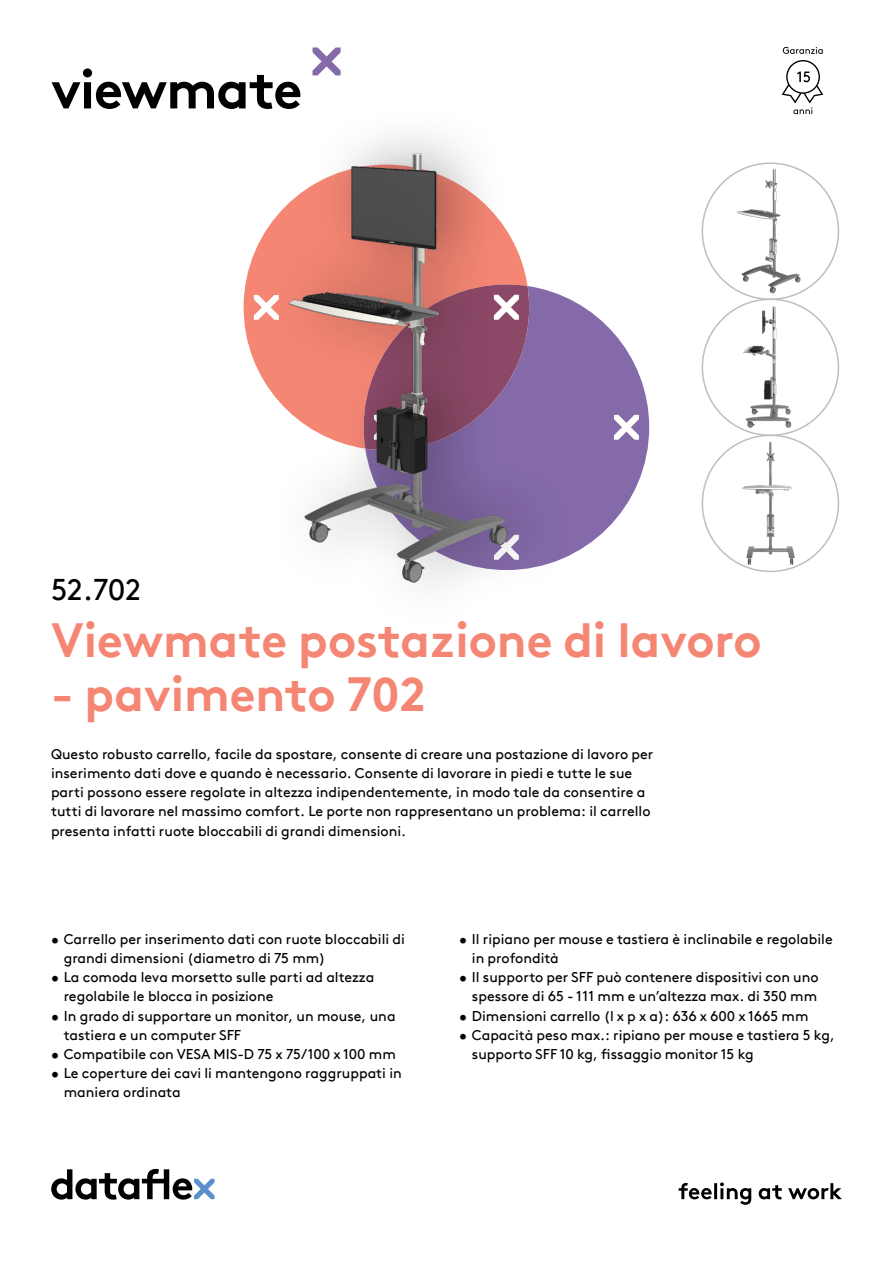
<style>
.page{position:relative;width:893px;height:1263px;background:#fff}
.page>*{position:absolute;margin:0;border:0;box-sizing:border-box;transform-origin:0 0}
.hoofdstuk{font:700 54px "Brown Pro TT";letter-spacing:-.02em;color:#000}
.productnaam{font:700 48px "Brown Pro TT";color:#f58674}
.productnummer{font:30px "Brown Pro TT";color:#000}
.omschrijving{font:14.25px/19.2px "Brown Pro TT";color:#000}
</style>
<div class="page">
<svg style="left:641px;top:380px;width:8px;height:95px"></svg>
<svg style="left:51px;top:1169px;width:164px;height:30px"></svg>
<svg style="left:679px;top:1182px;width:163px;height:23px"></svg>
<svg style="left:313px;top:47px;width:28px;height:28px"></svg>
<img style="left:702px;top:163px;width:136px;height:136px;border-radius:68px">
<img style="left:702px;top:299px;width:136px;height:136px;border-radius:68px">
<img style="left:702px;top:435px;width:136px;height:136px;border-radius:68px">
<img style="left:243px;top:136px;width:398px;height:450px">
<svg style="left:783px;top:47px;width:40px;height:7px"></svg>
<svg style="left:782px;top:60px;width:41px;height:54px"></svg>
<p class="hoofdstuk" style="left:51px;top:46px;width:253px">viewmate</p>
<p class="productnummer" style="left:51px;top:566px;width:91px">52.702</p>
<p class="productnaam" style="left:51px;top:601px;width:712px">Viewmate postazione di lavoro</p>
<p class="productnaam" style="left:51px;top:655px;width:376px">- pavimento 702</p>
<p class="omschrijving" style="left:51px;top:743px;width:604px">Questo robusto carrello, facile da spostare, consente di creare una postazione di lavoro per inserimento dati dove e quando è necessario. Consente di lavorare in piedi e tutte le sue parti possono essere regolate in altezza indipendentemente, in modo tale da consentire a tutti di lavorare nel massimo comfort. Le porte non rappresentano un problema: il carrello presenta infatti ruote bloccabili di grandi dimensioni.</p>
<p class="omschrijving" style="left:64px;top:928px;width:343px;text-indent:-13px">• Carrello per inserimento dati con ruote bloccabili di grandi dimensioni (diametro di 75 mm)</p>
<p class="omschrijving" style="left:64px;top:966px;width:312px;text-indent:-13px">• La comoda leva morsetto sulle parti ad altezza regolabile le blocca in posizione</p>
<p class="omschrijving" style="left:64px;top:1005px;width:333px;text-indent:-13px">• In grado di supportare un monitor, un mouse, una tastiera e un computer SFF</p>
<p class="omschrijving" style="left:51px;top:1043px;width:346px">• Compatibile con VESA MIS-D 75 x 75/100 x 100 mm</p>
<p class="omschrijving" style="left:64px;top:1062px;width:339px;text-indent:-13px">• Le coperture dei cavi li mantengono raggruppati in maniera ordinata</p>
<p class="omschrijving" style="left:472px;top:928px;width:362px;text-indent:-13px">• Il ripiano per mouse e tastiera è inclinabile e regolabile in profondità</p>
<p class="omschrijving" style="left:459px;top:966px;width:361px;text-align:right">• Il supporto per SFF può contenere dispositivi con uno spessore di 65 - 111 mm e un’altezza max. di 350 mm</p>
<p class="omschrijving" style="left:459px;top:1005px;width:351px">• Dimensioni carrello (l x p x a): 636 x 600 x 1665 mm</p>
<p class="omschrijving" style="left:472px;top:1024px;width:364px;text-indent:-13px">• Capacità peso max.: ripiano per mouse e tastiera 5 kg, supporto SFF 10 kg, fissaggio monitor 15 kg</p>
</div>
